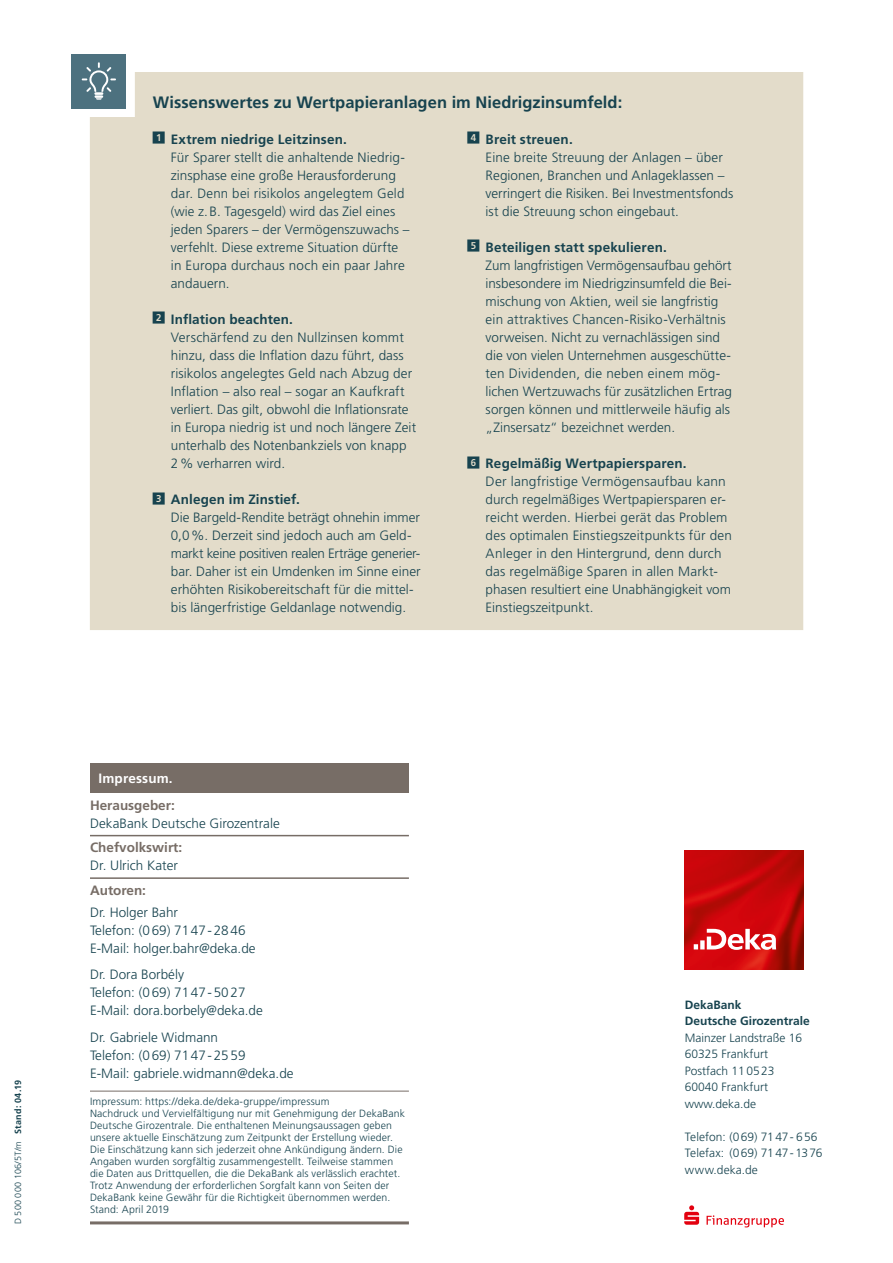
<style>
.page{position:relative;width:893px;height:1263px;background:#fff}
.page>*{position:absolute;margin:0;border:0;box-sizing:border-box;transform-origin:0 0}
.t1{font:700 16.5px "Deka Frutiger OTPS";color:#17434f}
.t2{font:300 13.5px/18px "Deka Frutiger OTPS";letter-spacing:.005em;color:#17434f}
.t3{font:700 13.5px "Deka Frutiger OTPS";letter-spacing:.01em;color:#17434f}
.t4{font:700 13.5px "Deka Frutiger OTPS";color:#776d66}
.t5{font:700 13.5px "Deka Frutiger OTPS";letter-spacing:.01em;color:#fff}
.t6{font:300 12px/16.5px "Deka Frutiger OTPS";color:#17434f}
.t7{font:700 12px/16.5px "Deka Frutiger OTPS";color:#17434f}
.t8{font:300 10.5px/12px "Deka Frutiger OTPS";letter-spacing:.01em;color:#17434f}
.t9{font:300 9px "Deka Frutiger OTPS";letter-spacing:.04em;color:#17434f}
.s1{font-weight:700}
</style>
<div class="page">
<img style="left:684px;top:851px;width:119px;height:119px">
<svg style="left:694px;top:929px;width:82px;height:21px"></svg>
<div style="left:90px;top:763px;width:319px;height:30px;background:#776d66"></div>
<hr style="left:90px;top:1221px;width:319px;height:3px;background:#776d66">
<hr style="left:90px;top:835px;width:319px;height:1px;background:#776d66">
<hr style="left:90px;top:877px;width:319px;height:2px;background:#776d66">
<hr style="left:90px;top:1091px;width:319px;height:1px;background:#776d66">
<svg style="left:684px;top:1205px;width:15px;height:20px"></svg>
<svg style="left:707px;top:1215px;width:77px;height:12px"></svg>
<div style="left:90px;top:72px;width:713px;height:558px;background:#e3dcca"></div>
<div style="left:72px;top:54px;width:54px;height:54px;background:#4d717f"></div>
<svg style="left:82px;top:62px;width:34px;height:38px"></svg>
<svg style="left:153px;top:132px;width:12px;height:12px"></svg>
<svg style="left:153px;top:312px;width:12px;height:12px"></svg>
<svg style="left:153px;top:492px;width:12px;height:12px"></svg>
<svg style="left:468px;top:132px;width:12px;height:12px"></svg>
<svg style="left:468px;top:240px;width:12px;height:12px"></svg>
<svg style="left:468px;top:456px;width:12px;height:12px"></svg>
<p class="t9" style="left:13px;top:1224px;width:145px;rotate:-90deg">D 500 000 106/5T/m <span class="s1">Stand: 04.19</span></p>
<p class="t1" style="left:153px;top:92px;width:471px">Wissenswertes zu Wertpapieranlagen im Niedrigzinsumfeld:</p>
<p class="t3" style="left:171px;top:131px;width:178px">Extrem niedrige Leitzinsen.</p>
<p class="t2" style="left:171px;top:148px;width:240px">Für Sparer stellt die anhaltende Niedrig&shy;zinsphase eine große Herausforderung dar. Denn bei risikolos angelegtem Geld (wie z.B. Tagesgeld) wird das Ziel eines jeden Sparers – der Vermögenszuwachs – verfehlt. Diese extreme Situation dürfte in Europa durchaus noch ein paar Jahre andauern.</p>
<p class="t3" style="left:171px;top:311px;width:123px">Inflation beachten.</p>
<p class="t2" style="left:171px;top:328px;width:247px">Verschärfend zu den Nullzinsen kommt hinzu, dass die Inflation dazu führt, dass risikolos angelegtes Geld nach Abzug der Inflation – also real – sogar an Kaufkraft verliert. Das gilt, obwohl die Inflationsrate in Europa niedrig ist und noch längere Zeit unterhalb des Notenbankziels von knapp 2% verharren wird.</p>
<p class="t3" style="left:171px;top:491px;width:131px">Anlegen im Zinstief.</p>
<p class="t2" style="left:171px;top:508px;width:251px">Die Bargeld-Rendite beträgt ohnehin immer 0,0%. Derzeit sind jedoch auch am Geld&shy;markt keine positiven realen Erträge generier&shy;bar. Daher ist ein Umdenken im Sinne einer erhöhten Risikobereitschaft für die mittel&shy;bis längerfristige Geldanlage notwendig.</p>
<p class="t3" style="left:486px;top:131px;width:89px">Breit streuen.</p>
<p class="t2" style="left:486px;top:148px;width:249px">Eine breite Streuung der Anlagen – über Regionen, Branchen und Anlageklassen – verringert die Risiken. Bei Investmentsfonds ist die Streuung schon eingebaut.</p>
<p class="t3" style="left:486px;top:239px;width:183px">Beteiligen statt spekulieren.</p>
<p class="t2" style="left:486px;top:256px;width:248px">Zum langfristigen Vermögensaufbau gehört insbesondere im Niedrigzinsumfeld die Bei&shy;mischung von Aktien, weil sie langfristig ein attraktives Chancen-Risiko-Verhältnis vorweisen. Nicht zu vernachlässigen sind die von vielen Unternehmen ausgeschütte&shy;ten Dividenden, die neben einem mög&shy;lichen Wertzuwachs für zusätzlichen Ertrag sorgen können und mittlerweile häufig als „Zinsersatz“ bezeichnet werden.</p>
<p class="t3" style="left:486px;top:455px;width:203px">Regelmäßig Wertpapiersparen.</p>
<p class="t2" style="left:486px;top:472px;width:248px">Der langfristige Vermögensaufbau kann durch regelmäßiges Wertpapiersparen er&shy;reicht werden. Hierbei gerät das Problem des optimalen Einstiegszeitpunkts für den Anleger in den Hintergrund, denn durch das regelmäßige Sparen in allen Markt&shy;phasen resultiert eine Unabhängigkeit vom Einstiegszeitpunkt.</p>
<p class="t5" style="left:99px;top:770px;width:76px">Impressum.</p>
<p class="t4" style="left:90px;top:797px;width:86px">Herausgeber:</p>
<p class="t2" style="left:90px;top:814px;width:191px">DekaBank Deutsche Girozentrale</p>
<p class="t4" style="left:90px;top:839px;width:94px">Chefvolkswirt:</p>
<p class="t2" style="left:90px;top:856px;width:89px">Dr. Ulrich Kater</p>
<p class="t4" style="left:90px;top:882px;width:58px">Autoren:</p>
<p class="t2" style="left:90px;top:903px;width:167px">Dr. Holger Bahr<br>Telefon: (069) 7147-2846<br>E-Mail: holger.bahr@deka.de</p>
<p class="t2" style="left:90px;top:966px;width:174px">Dr. Dora Borbély<br>Telefon: (069) 7147-5027<br>E-Mail: dora.borbely@deka.de</p>
<p class="t2" style="left:90px;top:1028px;width:205px">Dr. Gabriele Widmann<br>Telefon: (069) 7147-2559<br>E-Mail: gabriele.widmann@deka.de</p>
<p class="t8" style="left:90px;top:1096px;width:317px">Impressum: https://deka.de/deka-gruppe/impressum<br>Nachdruck und Vervielfältigung nur mit Genehmigung der DekaBank Deutsche Girozentrale. Die enthaltenen Meinungsaussagen geben unsere aktuelle Einschätzung zum Zeitpunkt der Erstellung wieder.<br>Die Einschätzung kann sich jederzeit ohne Ankündigung ändern. Die Angaben wurden sorgfältig zusammengestellt. Teilweise stammen die Daten aus Drittquellen, die die DekaBank als verlässlich erachtet.<br>Trotz Anwendung der erforderlichen Sorgfalt kann von Seiten der DekaBank keine Gewähr für die Richtigkeit übernommen werden.<br>Stand: April 2019</p>
<p class="t7" style="left:685px;top:996px;width:127px">DekaBank<br>Deutsche Girozentrale</p>
<p class="t6" style="left:685px;top:1029px;width:119px">Mainzer Landstraße 16<br>60325 Frankfurt<br>Postfach 110523<br>60040 Frankfurt www.deka.de</p>
<p class="t6" style="left:685px;top:1128px;width:139px">Telefon: (069) 7147- 656<br>Telefax: (069) 7147-1376 www.deka.de</p>
</div>
